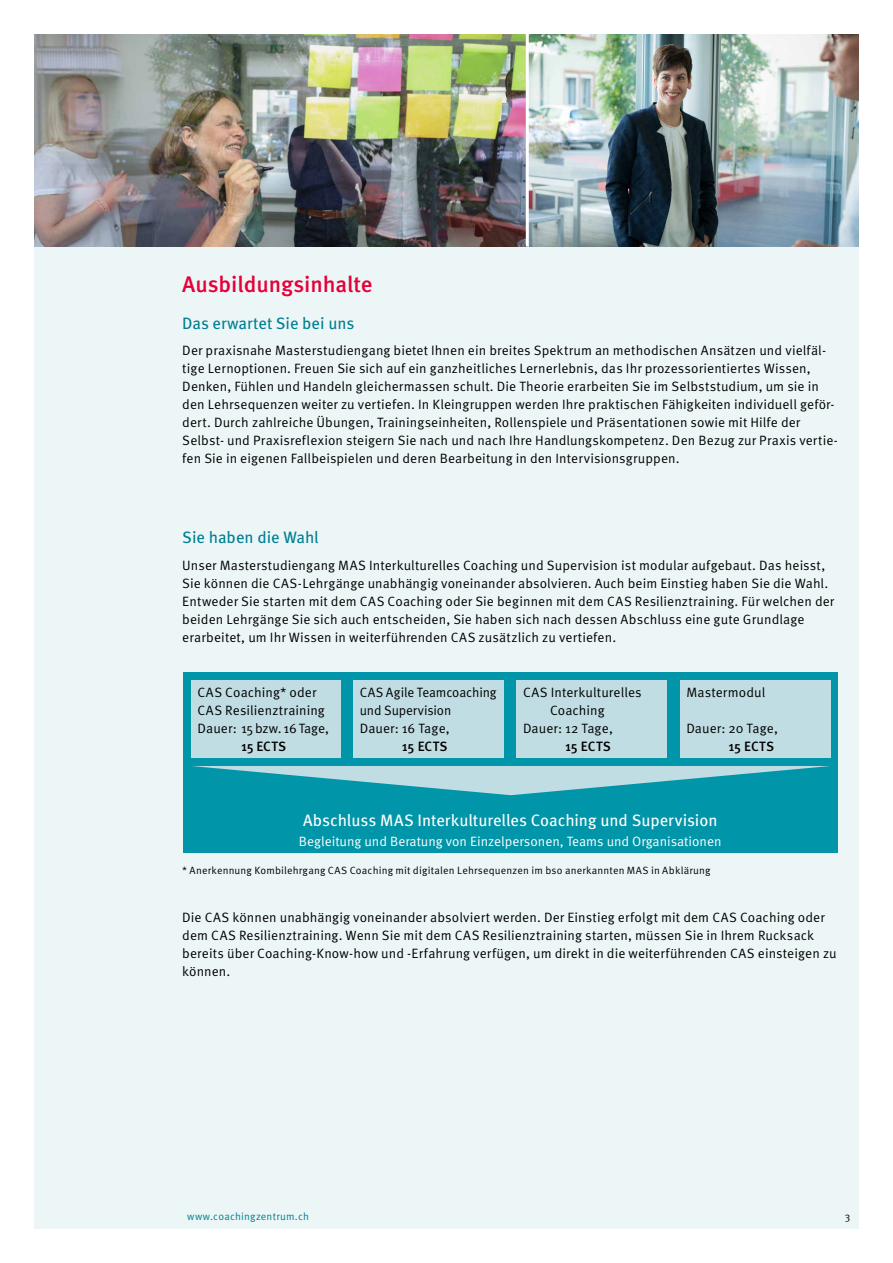
<style>
.page{position:relative;width:893px;height:1263px;background:#fff}
.page>*{position:absolute;margin:0;border:0;box-sizing:border-box;transform-origin:0 0}
.t1{font:500 22.5px "Meta OT";letter-spacing:-.005em;color:#e40038}
.t2{font:16.5px "Meta OT";letter-spacing:-.005em;color:#fff}
.t3{font:16.5px "Meta OT";color:#007f93}
.t4{font:13.5px/18px "Meta OT Norm";letter-spacing:.005em;color:#000}
.t5{font:13.5px "Meta OT Norm";color:#fff}
.t6{font:500 13.5px "Meta OT";letter-spacing:.005em;color:#000}
.t7{font:10.5px "Meta OT Norm";letter-spacing:.015em;color:#000}
.t8{font:10.5px "Meta OT Norm";letter-spacing:.015em;color:#007f93}
</style>
<div class="page">
<div style="left:34px;top:34px;width:825px;height:1195px;background:#edf6f7"></div>
<img style="left:529px;top:34px;width:330px;height:213px">
<img style="left:34px;top:34px;width:492px;height:213px">
<hr style="left:526px;top:34px;width:3px;height:213px;background:#fff">
<div style="left:183px;top:672px;width:655px;height:181px;background:#0095a8"></div>
<div style="left:191px;top:680px;width:150px;height:78px;background:#c0dde3"></div>
<div style="left:353px;top:680px;width:151px;height:78px;background:#c0dde3"></div>
<div style="left:680px;top:680px;width:150px;height:78px;background:#c0dde3"></div>
<svg style="left:192px;top:766px;width:638px;height:29px"></svg>
<div style="left:517px;top:680px;width:150px;height:78px;background:#c0dde3"></div>
<h1 class="t1" style="left:182px;top:271px;width:192px">Ausbildungsinhalte</h1>
<p class="t3" style="left:182px;top:313px;width:174px">Das erwartet Sie bei uns</p>
<p class="t4" style="left:182px;top:342px;width:657px">Der praxisnahe Masterstudiengang bietet Ihnen ein breites Spektrum an methodischen Ansätzen und vielfäl&shy;tige Lernoptionen. Freuen Sie sich auf ein ganzheitliches Lernerlebnis, das Ihr prozessorientiertes Wissen, Denken, Fühlen und Handeln gleichermassen schult. Die Theorie erarbeiten Sie im Selbststudium, um sie in den Lehrsequenzen weiter zu vertiefen. In Kleingruppen werden Ihre praktischen Fähigkeiten individuell geför&shy;dert. Durch zahlreiche Übungen, Trainingseinheiten, Rollenspiele und Präsentationen sowie mit Hilfe der Selbst- und Praxisreflexion steigern Sie nach und nach Ihre Handlungskompetenz. Den Bezug zur Praxis vertie&shy;fen Sie in eigenen Fallbeispielen und deren Bearbeitung in den Intervisionsgruppen.</p>
<p class="t3" style="left:182px;top:528px;width:138px">Sie haben die Wahl</p>
<p class="t4" style="left:182px;top:556px;width:653px">Unser Masterstudiengang MAS Interkulturelles Coaching und Supervision ist modular aufgebaut. Das heisst, Sie können die CAS-Lehrgänge unabhängig voneinander absolvieren. Auch beim Einstieg haben Sie die Wahl.<br>Entweder Sie starten mit dem CAS Coaching oder Sie beginnen mit dem CAS Resilienztraining. Für welchen der beiden Lehrgänge Sie sich auch entscheiden, Sie haben sich nach dessen Abschluss eine gute Grundlage erarbeitet, um Ihr Wissen in weiterführenden CAS zusätzlich zu vertiefen.</p>
<p class="t4" style="left:198px;top:684px;width:133px">CAS Coaching* oder<br>CAS Resilienztraining<br>Dauer: 15 bzw. 16 Tage,</p>
<p class="t6" style="left:241px;top:738px;width:47px">15 ECTS</p>
<p class="t4" style="left:360px;top:684px;width:138px">CAS Agile Teamcoaching und Supervision<br>Dauer: 16 Tage,</p>
<p class="t6" style="left:402px;top:738px;width:47px">15 ECTS</p>
<p class="t4" style="left:523px;top:684px;width:120px">CAS Interkulturelles</p>
<p class="t4" style="left:550px;top:702px;width:56px">Coaching</p>
<p class="t4" style="left:523px;top:720px;width:91px">Dauer: 12 Tage,</p>
<p class="t6" style="left:565px;top:738px;width:47px">15 ECTS</p>
<p class="t4" style="left:686px;top:684px;width:81px">Mastermodul</p>
<p class="t4" style="left:686px;top:720px;width:93px">Dauer: 20 Tage,</p>
<p class="t6" style="left:728px;top:738px;width:47px">15 ECTS</p>
<p class="t2" style="left:303px;top:810px;width:416px">Abschluss MAS Interkulturelles Coaching und Supervision</p>
<p class="t5" style="left:299px;top:833px;width:424px">Begleitung und Beratung von Einzelpersonen, Teams und Organisationen</p>
<p class="t7" style="left:182px;top:864px;width:530px">* Anerkennung Kombilehrgang CAS Coaching mit digitalen Lehrsequenzen im bso anerkannten MAS in Abklärung</p>
<p class="t4" style="left:182px;top:908px;width:656px">Die CAS können unabhängig voneinander absolviert werden. Der Einstieg erfolgt mit dem CAS Coaching oder dem CAS Resilienztraining. Wenn Sie mit dem CAS Resilienztraining starten, müssen Sie in Ihrem Rucksack bereits über Coaching-Know-how und -Erfahrung verfügen, um direkt in die weiterführenden CAS einsteigen zu können.</p>
<p class="t8" style="left:187px;top:1210px;width:123px">www.coachingzentrum.ch</p>
<p class="t7" style="left:845px;top:1210px;width:7px">3</p>
</div>
